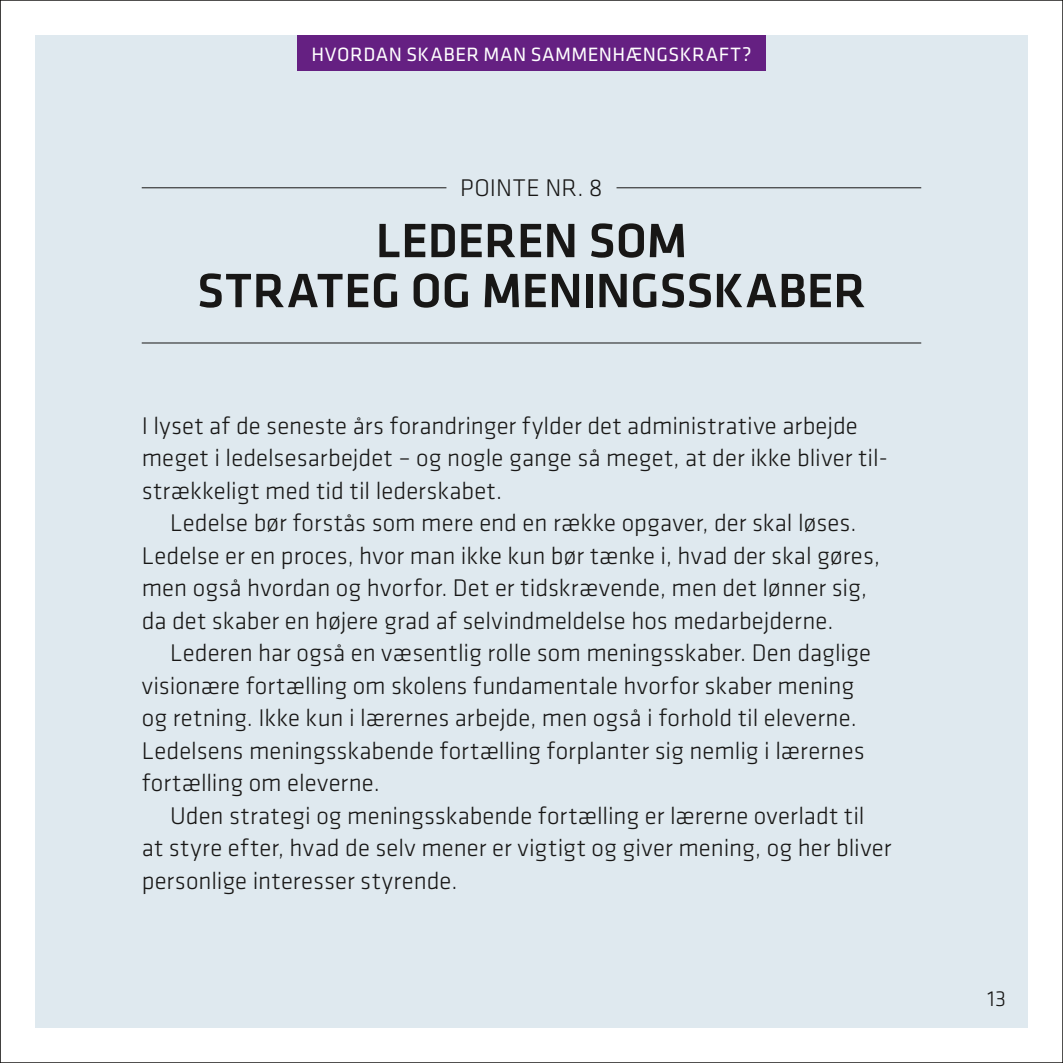
<style>
.page{position:relative;width:1063px;height:1063px;background:#fff}
.page>*{position:absolute;margin:0;border:0;box-sizing:border-box;transform-origin:0 0}
.t1{font:500 50px/50px "Klavika";letter-spacing:-.005em;color:#181716;text-align:center}
.t2{font:300 25px/32.5px "Klavika";color:#181716}
.t3{font:300 22.5px "Klavika";color:#181716}
.t4{font:20px "Klavika";letter-spacing:.025em;color:#fff}
</style>
<div class="page">
<div style="left:35px;top:35px;width:993px;height:993px;background:#dfe9ef"></div>
<hr style="left:142px;top:343px;width:779px;height:1px;background:#181716">
<hr style="left:142px;top:187px;width:304px;height:1px;background:#181716">
<hr style="left:617px;top:187px;width:304px;height:1px;background:#181716">
<div style="left:297px;top:35px;width:469px;height:36px;background:#652082"></div>
<p class="t4" style="left:311px;top:43px;width:442px">HVORDAN SKABER MAN SAMMENHÆNGSKRAFT?</p>
<p class="t2" style="left:460px;top:172px;width:144px">POINTE NR. 8</p>
<h1 class="t1" style="left:197px;top:217px;width:670px">LEDEREN SOM<br>STRATEG OG MENINGSSKABER</h1>
<p class="t2" style="left:142px;top:410px;width:748px">I lyset af de seneste års forandringer fylder det administrative arbejde meget i ledelsesarbejdet – og nogle gange så meget, at der ikke bliver til&shy;strækkeligt med tid til lederskabet.</p>
<p class="t2" style="left:142px;top:507px;width:740px;text-indent:28px">Ledelse bør forstås som mere end en række opgaver, der skal løses.<br>Ledelse er en proces, hvor man ikke kun bør tænke i, hvad der skal gøres, men også hvordan og hvorfor. Det er tidskrævende, men det lønner sig, da det skaber en højere grad af selvindmeldelse hos medarbejderne.</p>
<p class="t2" style="left:142px;top:637px;width:731px;text-indent:28px">Lederen har også en væsentlig rolle som meningsskaber. Den daglige visionære fortælling om skolens fundamentale hvorfor skaber mening og retning. Ikke kun i lærernes arbejde, men også i forhold til eleverne.<br>Ledelsens meningsskabende fortælling forplanter sig nemlig i lærernes fortælling om eleverne.</p>
<p class="t2" style="left:142px;top:800px;width:751px;text-indent:28px">Uden strategi og meningsskabende fortælling er lærerne overladt til at styre efter, hvad de selv mener er vigtigt og giver mening, og her bliver personlige interesser styrende.</p>
<p class="t3" style="left:988px;top:986px;width:20px">13</p>
</div>
